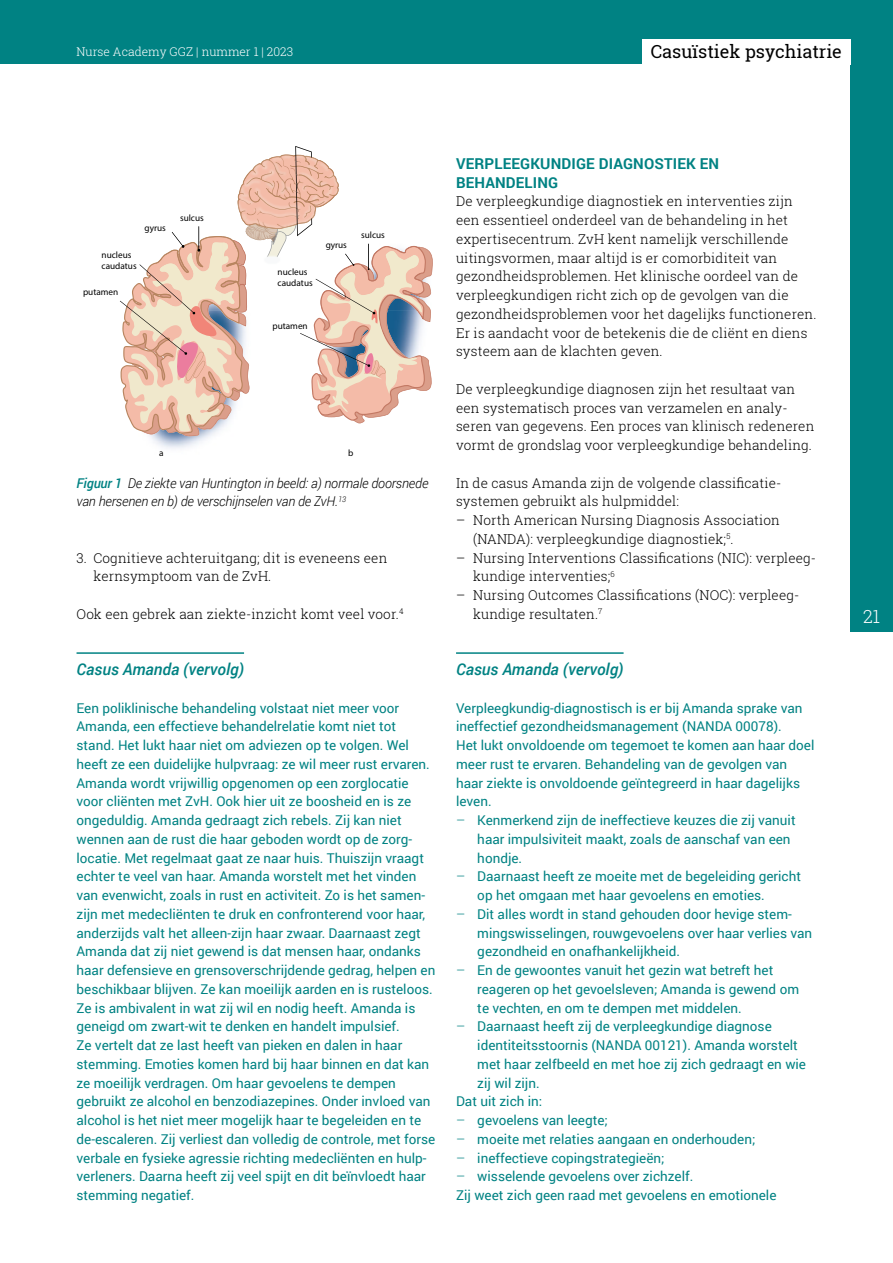
<style>
.page{position:relative;width:893px;height:1263px;background:#fff}
.page>*{position:absolute;margin:0;border:0;box-sizing:border-box;transform-origin:0 0}
.t1{font:18px "Roboto Slab";color:#000}
.t2{font:300 18px "Roboto Slab";color:#fff}
.t3{font:italic 500 16.2px "Roboto";color:#008283}
.t4{font:700 15px/18.8px "Roboto";letter-spacing:.01em;color:#008283}
.t5{font:13.5px/18.8px "Roboto";color:#008283}
.t6{font:300 13.5px/18.8px "Roboto Slab";letter-spacing:.01em;color:#000}
.t7{font:italic 300 13.5px/18.8px "Roboto";letter-spacing:-.01em;color:#000}
.t8{font:300 12px "Roboto Slab";color:#fff}
.t9{font:9.3px/11.1px "Myriad Pro";color:#000}
.s1{font-weight:500;color:#008283}
.s2{font-family:"Roboto Slab";font-weight:300}
</style>
<div class="page">
<div style="left:0;top:0;width:893px;height:64px;background:#008283"></div>
<div style="left:850px;top:0;width:43px;height:631px;background:#008283"></div>
<div style="left:642px;top:39px;width:208px;height:26px;background:#fff"></div>
<hr style="left:77px;top:652px;width:167px;height:2px;background:#008283">
<hr style="left:456px;top:652px;width:168px;height:2px;background:#008283">
<svg style="left:120px;top:146px;width:313px;height:290px"></svg>
<img style="left:268px;top:156px;width:33px;height:42px">
<img style="left:239px;top:198px;width:27px;height:38px">
<p class="t8" style="left:77px;top:43px;width:218px">Nurse Academy GGZ | nummer 1 | 2023</p>
<h1 class="t1" style="left:651px;top:39px;width:193px">Casuïstiek psychiatrie</h1>
<p class="t9" style="left:102px;top:249px;width:37px">nucleus caudatus</p>
<p class="t9" style="left:83px;top:286px;width:37px">putamen</p>
<p class="t9" style="left:145px;top:222px;width:23px">gyrus</p>
<p class="t9" style="left:180px;top:212px;width:25px">sulcus</p>
<p class="t9" style="left:278px;top:266px;width:37px">nucleus caudatus</p>
<p class="t9" style="left:272px;top:320px;width:37px">putamen</p>
<p class="t9" style="left:326px;top:239px;width:23px">gyrus</p>
<p class="t9" style="left:361px;top:229px;width:25px">sulcus</p>
<p class="t9" style="left:159px;top:447px;width:6px">a</p>
<p class="t9" style="left:348px;top:447px;width:7px">b</p>
<p class="t7" style="left:77px;top:473px;width:353px"><span class="s1">Figuur 1</span> De ziekte van Huntington in beeld: a) normale doorsnede van hersenen en b) de verschijnselen van de ZvH.<sup>13</sup></p>
<p class="t6" style="left:94px;top:548px;width:295px;text-indent:-17px">3. Cognitieve achteruitgang; dit is eveneens een kernsymptoom van de ZvH.</p>
<p class="t6" style="left:77px;top:604px;width:328px">Ook een gebrek aan ziekte-inzicht komt veel voor.<sup>4</sup></p>
<p class="t3" style="left:77px;top:658px;width:169px">Casus Amanda (vervolg)</p>
<p class="t5" style="left:77px;top:698px;width:360px">Een poliklinische behandeling volstaat niet meer voor Amanda, een effectieve behandelrelatie komt niet tot stand. Het lukt haar niet om adviezen op te volgen. Wel heeft ze een duidelijke hulpvraag: ze wil meer rust ervaren.<br>Amanda wordt vrijwillig opgenomen op een zorglocatie voor cliënten met ZvH. Ook hier uit ze boosheid en is ze ongeduldig. Amanda gedraagt zich rebels. Zij kan niet wennen aan de rust die haar geboden wordt op de zorg&shy;locatie. Met regelmaat gaat ze naar huis. Thuiszijn vraagt echter te veel van haar. Amanda worstelt met het vinden van evenwicht, zoals in rust en activiteit. Zo is het samen&shy;zijn met medecliënten te druk en confronterend voor haar, anderzijds valt het alleen-zijn haar zwaar. Daarnaast zegt Amanda dat zij niet gewend is dat mensen haar, ondanks haar defensieve en grensoverschrijdende gedrag, helpen en beschikbaar blijven. Ze kan moeilijk aarden en is rusteloos.<br>Ze is ambivalent in wat zij wil en nodig heeft. Amanda is geneigd om zwart-wit te denken en handelt impulsief.<br>Ze vertelt dat ze last heeft van pieken en dalen in haar stemming. Emoties komen hard bij haar binnen en dat kan ze moeilijk verdragen. Om haar gevoelens te dempen gebruikt ze alcohol en benzodiazepines. Onder invloed van alcohol is het niet meer mogelijk haar te begeleiden en te de-escaleren. Zij verliest dan volledig de controle, met forse verbale en fysieke agressie richting medecliënten en hulp&shy;verleners. Daarna heeft zij veel spijt en dit beïnvloedt haar stemming negatief.</p>
<p class="t4" style="left:456px;top:153px;width:265px">VERPLEEGKUNDIGE DIAGNOSTIEK EN<br>BEHANDELING</p>
<p class="t6" style="left:456px;top:192px;width:362px">De verpleegkundige diagnostiek en interventies zijn een essentieel onderdeel van de behandeling in het expertisecentrum. ZvH kent namelijk verschillende uitingsvormen, maar altijd is er comorbiditeit van gezondheidsproblemen. Het klinische oordeel van de verpleegkundigen richt zich op de gevolgen van die gezondheidsproblemen voor het dagelijks functioneren.<br>Er is aandacht voor de betekenis die de cliënt en diens systeem aan de klachten geven.</p>
<p class="t6" style="left:456px;top:379px;width:360px">De verpleegkundige diagnosen zijn het resultaat van een systematisch proces van verzamelen en analy&shy;seren van gegevens. Een proces van klinisch redeneren vormt de grondslag voor verpleegkundige behandeling.</p>
<p class="t6" style="left:456px;top:473px;width:327px">In de casus Amanda zijn de volgende classificatie&shy;systemen gebruikt als hulpmiddel:</p>
<p class="t6" style="left:473px;top:510px;width:308px;text-indent:-17px">– North American Nursing Diagnosis Association (NANDA): verpleegkundige diagnostiek;<sup>5</sup>.</p>
<p class="t6" style="left:473px;top:548px;width:345px;text-indent:-17px">– Nursing Interventions Classifications (NIC): verpleeg&shy;kundige interventies;<sup>6</sup></p>
<p class="t6" style="left:473px;top:585px;width:328px;text-indent:-17px">– Nursing Outcomes Classifications (NOC): verpleeg&shy;kundige resultaten.<sup>7</sup></p>
<p class="t3" style="left:456px;top:658px;width:169px">Casus Amanda (vervolg)</p>
<p class="t5" style="left:456px;top:698px;width:360px">Verpleegkundig-diagnostisch is er bij Amanda sprake van ineffectief gezondheidsmanagement (NANDA 00078).<br>Het lukt onvoldoende om tegemoet te komen aan haar doel meer rust te ervaren. Behandeling van de gevolgen van haar ziekte is onvoldoende geïntegreerd in haar dagelijks leven.</p>
<p class="t5" style="left:477px;top:810px;width:320px;text-indent:-21px"><span class="s2">–</span> Kenmerkend zijn de ineffectieve keuzes die zij vanuit haar impulsiviteit maakt, zoals de aanschaf van een hondje.</p>
<p class="t5" style="left:477px;top:867px;width:325px;text-indent:-21px"><span class="s2">–</span> Daarnaast heeft ze moeite met de begeleiding gericht op het omgaan met haar gevoelens en emoties.</p>
<p class="t5" style="left:477px;top:904px;width:336px;text-indent:-21px"><span class="s2">–</span> Dit alles wordt in stand gehouden door hevige stem&shy;mingswisselingen, rouwgevoelens over haar verlies van gezondheid en onafhankelijkheid.</p>
<p class="t5" style="left:477px;top:960px;width:323px;text-indent:-21px"><span class="s2">–</span> En de gewoontes vanuit het gezin wat betreft het reageren op het gevoelsleven; Amanda is gewend om te vechten, en om te dempen met middelen.</p>
<p class="t5" style="left:456px;top:1017px;width:317px"><span class="s2">–</span> Daarnaast heeft zij de verpleegkundige diagnose</p>
<p class="t5" style="left:477px;top:1035px;width:322px">identiteitsstoornis (NANDA 00121). Amanda worstelt</p>
<p class="t5" style="left:477px;top:1054px;width:330px">met haar zelfbeeld en met hoe zij zich gedraagt en wie</p>
<p class="t5" style="left:477px;top:1073px;width:64px">zij wil zijn.</p>
<p class="t5" style="left:456px;top:1092px;width:88px">Dat uit zich in:</p>
<p class="t5" style="left:456px;top:1110px;width:153px"><span class="s2">–</span> gevoelens van leegte;</p>
<p class="t5" style="left:456px;top:1129px;width:301px"><span class="s2">–</span> moeite met relaties aangaan en onderhouden;</p>
<p class="t5" style="left:456px;top:1148px;width:210px"><span class="s2">–</span> ineffectieve copingstrategieën;</p>
<p class="t5" style="left:456px;top:1167px;width:322px"><span class="s2">–</span> wisselende gevoelens over zichzelf.<br>Zij weet zich geen raad met gevoelens en emotionele</p>
<h1 class="t2" style="left:863px;top:604px;width:19px">21</h1>
</div>
